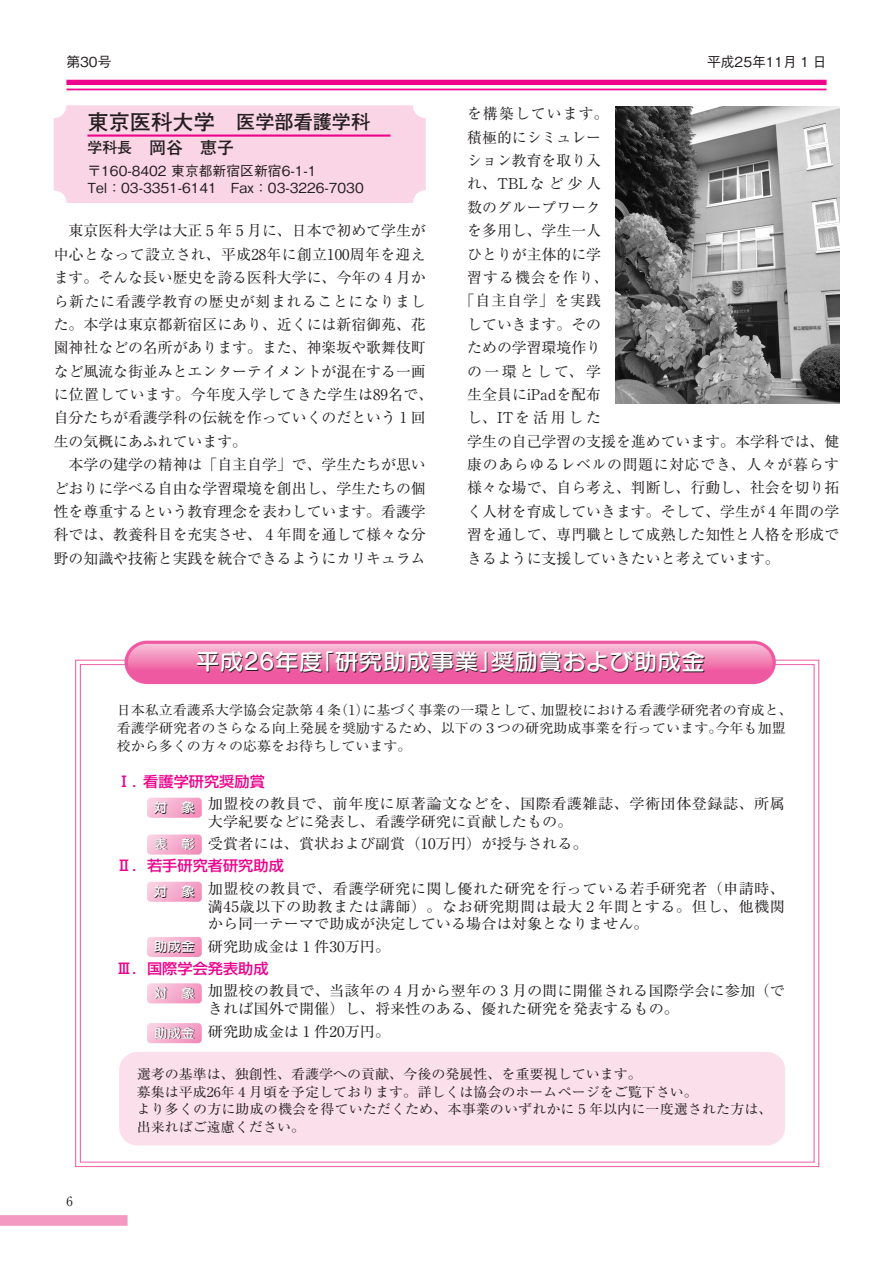
<style>
.page{position:relative;width:893px;height:1263px;background:#fff}
.page>*{position:absolute;margin:0;border:0;box-sizing:border-box;transform-origin:0 0}
.t1{font:22.8px "Seurat Pro DB";color:#231f20;scale:1.05 1}
.t2{font:700 21.3px "Futo Go B101 Pr 5";color:#231f20}
.t3{font:700 16.95px "Futo Go B101 Pr 5";color:#231f20}
.t4{font:14.85px/23.4px "Ryumin Pr 5";color:#231f20}
.t5{font:14.85px "Ryumin Pr 5";letter-spacing:.045em;color:#231f20}
.t6{font:14.85px "Ryumin Pr 5";letter-spacing:.07em;color:#231f20}
.t7{font:14.85px "Ryumin Pr 5";letter-spacing:.2em;color:#231f20}
.t8{font:14.85px "Ryumin Pr 5";letter-spacing:.195em;color:#231f20}
.t9{font:14.55px/17.9px "Ryumin Pr 5";color:#231f20;text-align:justify;scale:1.05 1}
.t10{font:14.55px/17.9px "Ryumin Pr 5";letter-spacing:.025em;color:#231f20;scale:1.05 1}
.t11{font:500 14.55px "Shin Go Pr 5";color:#ed028c;scale:1.05 1}
.t12{font:500 13.8px/17px "Gothic BBB Pr 5";color:#231f20}
.t13{font:13.35px/17.9px "Ryumin Pr 5";color:#231f20;scale:1.05 1}
.t14{font:13.05px "Seurat Pro DB";color:#231f20;scale:1.05 1}
.t15{font:12.75px "Ryumin Pr 5";color:#231f20}
.s1{font-size:19.2px}
.s2{font-size:14.85px}
</style>
<div class="page">
<div style="left:66px;top:80px;width:760px;height:5px;background:#ed028c"></div>
<hr style="left:66px;top:89px;width:760px;height:1px;background:#ed028c">
<div style="left:0;top:1215px;width:128px;height:11px;background:#f499c2"></div>
<svg style="left:125px;top:641px;width:651px;height:43px;background:#f17cb3"></svg>
<div style="left:119px;top:1052px;width:666px;height:93px;background:#fbdfeb;border-radius:18px"></div>
<svg style="left:147px;top:798px;width:55px;height:20px"></svg>
<svg style="left:147px;top:834px;width:55px;height:20px"></svg>
<svg style="left:147px;top:882px;width:55px;height:20px"></svg>
<svg style="left:147px;top:937px;width:55px;height:20px"></svg>
<svg style="left:147px;top:1023px;width:55px;height:20px"></svg>
<svg style="left:147px;top:983px;width:55px;height:20px"></svg>
<div style="left:54px;top:105px;width:372px;height:98px;background:#fad5e5;border-radius:13px"></div>
<hr style="left:87px;top:134px;width:303px;height:3px;background:#ed028c">
<img style="left:615px;top:106px;width:224px;height:298px">
<p class="t12" style="left:66px;top:53px;width:47px">第30号</p>
<h2 class="t2" style="left:87px;top:105px;width:284px">東京医科大学　<span class="s1">医学部看護学科</span></h2>
<p class="t3" style="left:87px;top:134px;width:148px"><span class="s2">学科長</span>　岡谷　恵子</p>
<p class="t12" style="left:87px;top:162px;width:278px">〒160-8402 東京都新宿区新宿6-1-1<br>Tel：03-3351-6141　Fax：03-3226-7030</p>
<p class="t4" style="left:54px;top:218px;width:381px">　東京医科大学は大正 5 年 5 月に、日本で初めて学生が中心となって設立され、平成28年に創立100周年を迎えます。そんな長い歴史を誇る医科大学に、今年の 4 月から新たに看護学教育の歴史が刻まれることになりました。本学は東京都新宿区にあり、近くには新宿御苑、花園神社などの名所があります。また、神楽坂や歌舞伎町など風流な街並みとエンターテイメントが混在する一画に位置しています。今年度入学してきた学生は89名で、自分たちが看護学科の伝統を作っていくのだという 1 回生の気概にあふれています。<br>　本学の建学の精神は「自主自学」で、学生たちが思いどおりに学べる自由な学習環境を創出し、学生たちの個性を尊重するという教育理念を表わしています。看護学科では、教養科目を充実させ、 4 年間を通して様々な分野の知識や技術と実践を統合できるようにカリキュラム</p>
<p class="t12" style="left:707px;top:53px;width:121px">平成25年11月 1 日</p>
<p class="t6" style="left:467px;top:102px;width:143px">を構築しています。</p>
<p class="t4" style="left:467px;top:124px;width:135px">積極的にシミュレー</p>
<p class="t4" style="left:467px;top:148px;width:135px">ション教育を取り入</p>
<p class="t7" style="left:467px;top:172px;width:135px">れ、TBLなど少人</p>
<p class="t4" style="left:467px;top:195px;width:135px">数のグループワーク</p>
<p class="t4" style="left:467px;top:218px;width:135px">を多用し、学生一人</p>
<p class="t4" style="left:467px;top:241px;width:135px">ひとりが主体的に学</p>
<p class="t6" style="left:467px;top:266px;width:143px">習する機会を作り、</p>
<p class="t4" style="left:460px;top:288px;width:143px">「自主自学」を実践</p>
<p class="t4" style="left:467px;top:311px;width:135px">していきます。その</p>
<p class="t4" style="left:467px;top:335px;width:135px">ための学習環境作り</p>
<p class="t4" style="left:467px;top:358px;width:135px">の一環として、学</p>
<p class="t4" style="left:467px;top:382px;width:135px">生全員にiPadを配布</p>
<p class="t8" style="left:467px;top:406px;width:135px">し、ITを活用した</p>
<p class="t4" style="left:467px;top:428px;width:374px">学生の自己学習の支援を進めています。本学科では、健</p>
<p class="t5" style="left:467px;top:453px;width:373px">康のあらゆるレベルの問題に対応でき、人々が暮らす</p>
<p class="t4" style="left:467px;top:475px;width:374px">様々な場で、自ら考え、判断し、行動し、社会を切り拓</p>
<p class="t4" style="left:467px;top:499px;width:374px">く人材を育成していきます。そして、学生が 4 年間の学</p>
<p class="t4" style="left:467px;top:522px;width:374px">習を通して、専門職として成熟した知性と人格を形成で</p>
<p class="t4" style="left:467px;top:545px;width:314px">きるように支援していきたいと考えています。</p>
<h1 class="t1" style="left:196px;top:647px;width:487px">平成26年度「研究助成事業」奨励賞および助成金</h1>
<p class="t13" style="left:117px;top:700px;width:645px">日本私立看護系大学協会定款第４条（1）に基づく事業の一環として、加盟校における看護学研究者の育成と、看護学研究者のさらなる向上発展を奨励するため、以下の３つの研究助成事業を行っています。今年も加盟校から多くの方々の応募をお待ちしています。</p>
<p class="t11" style="left:117px;top:769px;width:143px">Ⅰ．看護学研究奨励賞</p>
<p class="t10" style="left:208px;top:793px;width:551px">加盟校の教員で、前年度に原著論文などを、国際看護雑誌、学術団体登録誌、所属大学紀要などに発表し、看護学研究に貢献したもの。</p>
<p class="t9" style="left:208px;top:834px;width:363px">受賞者には、賞状および副賞（10万円）が授与される。</p>
<p class="t11" style="left:117px;top:854px;width:161px">Ⅱ．若手研究者研究助成</p>
<p class="t9" style="left:208px;top:878px;width:551px">加盟校の教員で、看護学研究に関し優れた研究を行っている若手研究者（申請時、満45歳以下の助教または講師）。なお研究期間は最大 2 年間とする。但し、他機関から同一テーマで助成が決定している場合は対象となりません。</p>
<p class="t9" style="left:208px;top:936px;width:175px">研究助成金は 1 件30万円。</p>
<p class="t11" style="left:117px;top:956px;width:146px">Ⅲ．国際学会発表助成</p>
<p class="t9" style="left:208px;top:981px;width:551px">加盟校の教員で、当該年の 4 月から翌年の 3 月の間に開催される国際学会に参加（できれば国外で開催）し、将来性のある、優れた研究を発表するもの。</p>
<p class="t9" style="left:208px;top:1021px;width:175px">研究助成金は 1 件20万円。</p>
<p class="t14" style="left:154px;top:799px;width:41px">対　象</p>
<p class="t14" style="left:154px;top:836px;width:41px">表　彰</p>
<p class="t14" style="left:154px;top:883px;width:41px">対　象</p>
<p class="t14" style="left:154px;top:938px;width:41px">助成金</p>
<p class="t14" style="left:154px;top:985px;width:41px">対　象</p>
<p class="t14" style="left:154px;top:1024px;width:41px">助成金</p>
<p class="t15" style="left:66px;top:1191px;width:8px">6</p>
<p class="t13" style="left:137px;top:1064px;width:607px">選考の基準は、独創性、看護学への貢献、今後の発展性、を重要視しています。<br>募集は平成26年 4 月頃を予定しております。詳しくは協会のホームページをご覧下さい。<br>より多くの方に助成の機会を得ていただくため、本事業のいずれかに 5 年以内に一度選された方は、出来ればご遠慮ください。</p>
</div>
